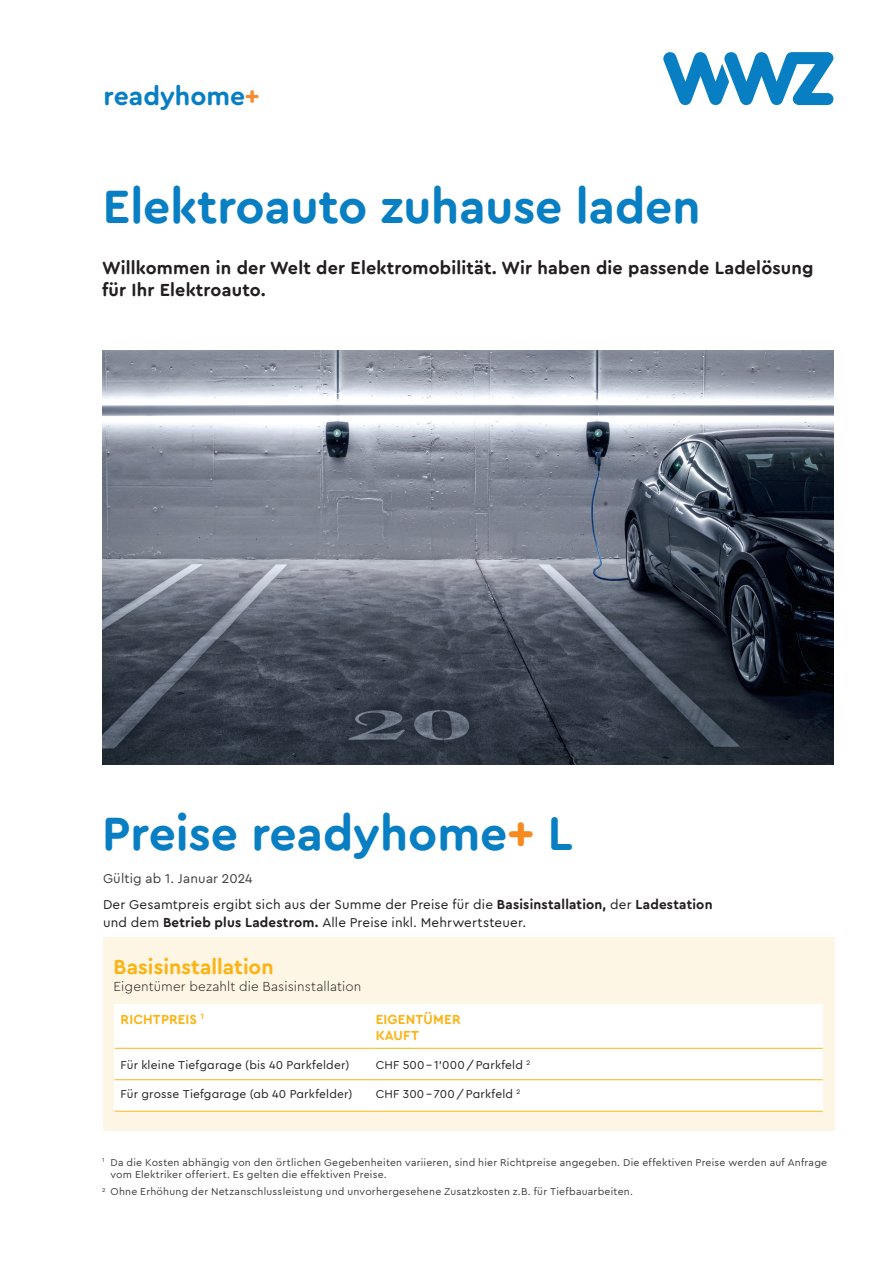
<style>
.page{position:relative;width:893px;height:1263px;background:#fff}
.page>*{position:absolute;margin:0;border:0;box-sizing:border-box;transform-origin:0 0}
.t1{font:700 48px "Cera Round Pro";color:#097fc3}
.t2{font:700 26.55px "Cera Round Pro";color:#097fc3}
.t3{font:700 21px "Cera Round Pro";letter-spacing:.005em;color:#fbb416}
.t4{font:700 18px/22.5px "Cera Round Pro";letter-spacing:.01em;color:#231f20}
.t5{font:13.5px/18px "Cera Round Pro";letter-spacing:.01em;color:#231f20}
.t6{font:300 13.5px "Cera Round Pro";letter-spacing:.01em;color:#231f20}
.t7{font:700 13.5px/16.2px "Cera Round Pro";letter-spacing:.01em;color:#fbb416}
.t8{font:13.5px "Cera Round Pro";letter-spacing:.01em;color:#3e3e3f}
.t9{font:12px "Cera Round Pro";letter-spacing:.015em;color:#231f20}
.t10{font:10.5px/12.6px "Cera Round Pro";letter-spacing:.02em;color:#3e3e3f}
.s1{color:#f58c2e}
.s2{color:#f6891f}
.s3{font-weight:700}
</style>
<div class="page">
<img style="left:102px;top:350px;width:731px;height:414px">
<svg style="left:663px;top:52px;width:170px;height:53px"></svg>
<div style="left:103px;top:937px;width:731px;height:194px;background:#fef6e5"></div>
<div style="left:115px;top:1004px;width:708px;height:107px;background:#fff"></div>
<hr style="left:115px;top:1111px;width:255px;height:1px;background:#fbb416">
<hr style="left:370px;top:1111px;width:453px;height:1px;background:#fbb416">
<hr style="left:115px;top:1079px;width:255px;height:1px;background:#fbb416">
<hr style="left:370px;top:1079px;width:453px;height:1px;background:#fbb416">
<hr style="left:115px;top:1048px;width:255px;height:1px;background:#fbb416">
<hr style="left:370px;top:1048px;width:453px;height:1px;background:#fbb416">
<p class="t2" style="left:104px;top:78px;width:158px">readyhome<span class="s1">+</span></p>
<p class="t1" style="left:103px;top:173px;width:599px">Elektroauto zuhause laden</p>
<p class="t4" style="left:102px;top:256px;width:713px">Willkommen in der Welt der Elektromobilität. Wir haben die passende Ladelösung für Ihr Elektroauto.</p>
<p class="t1" style="left:102px;top:801px;width:472px">Preise readyhome<span class="s2">+</span> L</p>
<p class="t8" style="left:103px;top:869px;width:151px">Gültig ab 1. Januar 2024</p>
<p class="t5" style="left:103px;top:895px;width:611px">Der Gesamtpreis ergibt sich aus der Summe der Preise für die <span class="s3">Basisinstallation,</span> der <span class="s3">Ladestation </span>und dem <span class="s3">Betrieb plus Ladestrom.</span> Alle Preise inkl. Mehrwertsteuer.</p>
<p class="t3" style="left:114px;top:953px;width:162px">Basisinstallation</p>
<p class="t6" style="left:114px;top:977px;width:249px">Eigentümer bezahlt die Basisinstallation</p>
<p class="t7" style="left:121px;top:1010px;width:85px">RICHTPREIS <sup>1</sup></p>
<p class="t7" style="left:376px;top:1010px;width:87px">EIGENTÜMER<br>KAUFT</p>
<p class="t9" style="left:121px;top:1057px;width:230px">Für kleine Tiefgarage (bis 40 Parkfelder)</p>
<p class="t9" style="left:376px;top:1057px;width:156px">CHF 500 – 1'000 / Parkfeld <sup>2</sup></p>
<p class="t9" style="left:121px;top:1086px;width:233px">Für grosse Tiefgarage (ab 40 Parkfelder)</p>
<p class="t9" style="left:376px;top:1086px;width:146px">CHF 300 – 700 / Parkfeld <sup>2</sup></p>
<p class="t10" style="left:111px;top:1155px;width:718px;text-indent:-9px"><sup>1</sup> Da die Kosten abhängig von den örtlichen Gegebenheiten variieren, sind hier Richtpreise angegeben. Die effektiven Preise werden auf Anfrage vom Elektriker offeriert. Es gelten die effektiven Preise.</p>
<p class="t10" style="left:102px;top:1185px;width:532px"><sup>2</sup> Ohne Erhöhung der Netzanschlussleistung und unvorhergesehene Zusatzkosten z.B. für Tiefbauarbeiten.</p>
</div>
